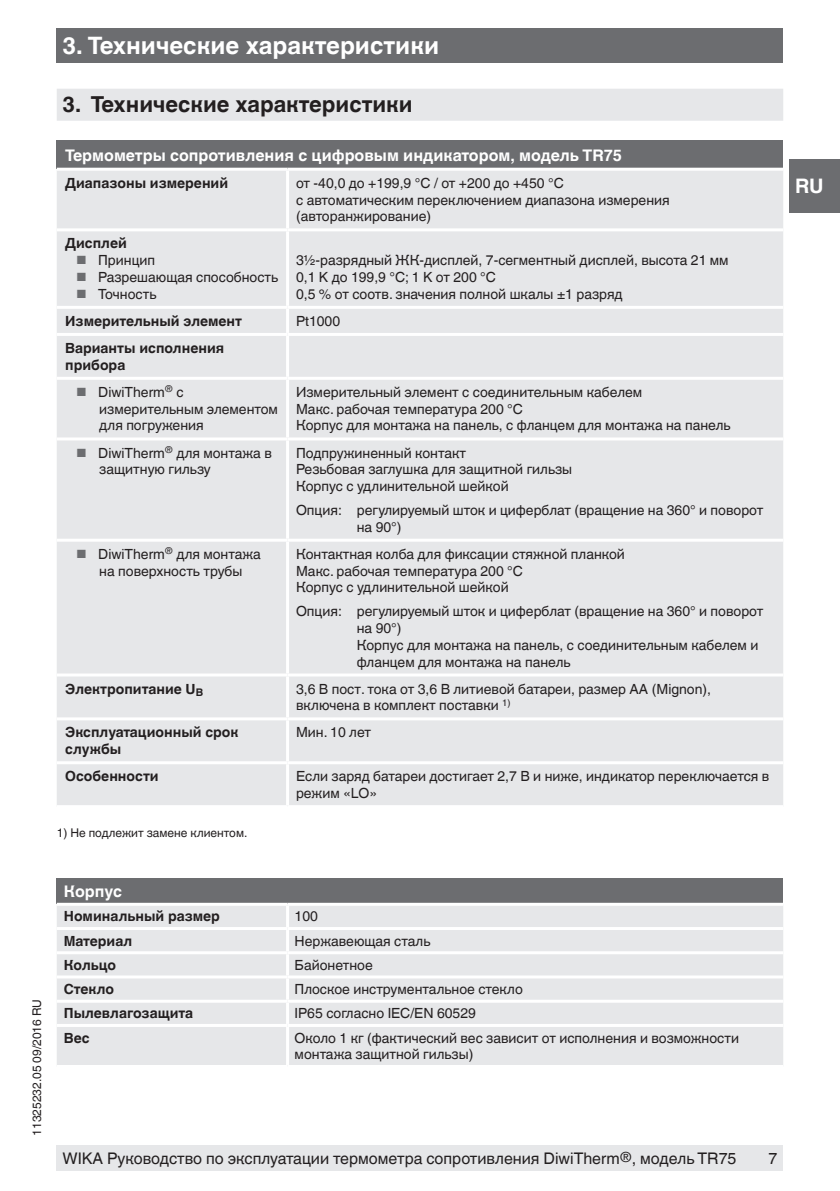
<style>
.page{position:relative;width:840px;height:1191px;background:#fff}
.page>*{position:absolute;margin:0;border:0;box-sizing:border-box;transform-origin:0 0}
.OI-Kopf{font:700 24px "Helvetica World";color:#fff}
.t1{font:700 22px "Helvetica World";color:#231f20}
.t2{font:700 20px "Helvetica World";color:#fff}
.t3{font:16px "Helvetica World";color:#231f20}
.Tables_-_Headline{font:700 16px "Helvetica World";color:#fff}
.Tables_-_Running_tex{font:14px/16.8px "Helvetica World";color:#231f20}
.Tables_-_Running_tex-2{font:700 14px/16.8px "Helvetica World";color:#231f20}
.Footnotes{font:12px "Helvetica World";color:#231f20}
.s1{font-size:11.8px;color:#6c6d70}
.s2{font-size:14px}
</style>
<div class="page">
<div style="left:57px;top:28px;width:725px;height:34px;background:#6c6d70"></div>
<div style="left:56px;top:1145px;width:726px;height:26px;background:#e6e7e9"></div>
<div style="left:789px;top:159px;width:50px;height:54px;background:#6c6d70"></div>
<div style="left:57px;top:89px;width:725px;height:32px;background:#e6e7e9"></div>
<div style="left:57px;top:141px;width:725px;height:28px;background:#6c6d70"></div>
<div style="left:57px;top:171px;width:725px;height:634px;background:#e6e7e9"></div>
<hr style="left:57px;top:168px;width:230px;height:3px;background:#fff">
<hr style="left:287px;top:168px;width:495px;height:3px;background:#fff">
<hr style="left:286px;top:171px;width:3px;height:57px;background:#fff">
<hr style="left:57px;top:228px;width:230px;height:3px;background:#fff">
<hr style="left:287px;top:228px;width:495px;height:3px;background:#fff">
<hr style="left:286px;top:231px;width:3px;height:75px;background:#fff">
<hr style="left:57px;top:306px;width:230px;height:3px;background:#fff">
<hr style="left:287px;top:306px;width:495px;height:3px;background:#fff">
<hr style="left:286px;top:309px;width:3px;height:24px;background:#fff">
<hr style="left:57px;top:333px;width:230px;height:3px;background:#fff">
<hr style="left:287px;top:333px;width:495px;height:3px;background:#fff">
<hr style="left:286px;top:336px;width:3px;height:41px;background:#fff">
<hr style="left:57px;top:377px;width:230px;height:3px;background:#fff">
<hr style="left:287px;top:377px;width:495px;height:3px;background:#fff">
<hr style="left:286px;top:380px;width:3px;height:57px;background:#fff">
<hr style="left:57px;top:437px;width:230px;height:3px;background:#fff">
<hr style="left:287px;top:437px;width:495px;height:3px;background:#fff">
<hr style="left:286px;top:440px;width:3px;height:98px;background:#fff">
<hr style="left:57px;top:538px;width:230px;height:3px;background:#fff">
<hr style="left:287px;top:538px;width:495px;height:3px;background:#fff">
<hr style="left:286px;top:541px;width:3px;height:132px;background:#fff">
<hr style="left:57px;top:673px;width:230px;height:3px;background:#fff">
<hr style="left:287px;top:673px;width:495px;height:3px;background:#fff">
<hr style="left:286px;top:676px;width:3px;height:41px;background:#fff">
<hr style="left:57px;top:717px;width:230px;height:3px;background:#fff">
<hr style="left:287px;top:717px;width:495px;height:3px;background:#fff">
<hr style="left:286px;top:720px;width:3px;height:41px;background:#fff">
<hr style="left:57px;top:761px;width:230px;height:3px;background:#fff">
<hr style="left:287px;top:761px;width:495px;height:3px;background:#fff">
<hr style="left:286px;top:764px;width:3px;height:41px;background:#fff">
<div style="left:57px;top:878px;width:725px;height:26px;background:#6c6d70"></div>
<div style="left:57px;top:906px;width:725px;height:159px;background:#e6e7e9"></div>
<hr style="left:286px;top:905px;width:3px;height:22px;background:#fff">
<hr style="left:57px;top:927px;width:230px;height:3px;background:#fff">
<hr style="left:287px;top:927px;width:495px;height:3px;background:#fff">
<hr style="left:286px;top:930px;width:3px;height:21px;background:#fff">
<hr style="left:57px;top:951px;width:230px;height:3px;background:#fff">
<hr style="left:287px;top:951px;width:495px;height:3px;background:#fff">
<hr style="left:286px;top:954px;width:3px;height:21px;background:#fff">
<hr style="left:57px;top:975px;width:230px;height:3px;background:#fff">
<hr style="left:287px;top:975px;width:495px;height:3px;background:#fff">
<hr style="left:286px;top:978px;width:3px;height:21px;background:#fff">
<hr style="left:57px;top:999px;width:230px;height:3px;background:#fff">
<hr style="left:287px;top:999px;width:495px;height:3px;background:#fff">
<hr style="left:286px;top:1002px;width:3px;height:22px;background:#fff">
<hr style="left:57px;top:902px;width:230px;height:3px;background:#fff">
<hr style="left:287px;top:902px;width:495px;height:3px;background:#fff">
<hr style="left:57px;top:1024px;width:230px;height:3px;background:#fff">
<hr style="left:287px;top:1024px;width:495px;height:3px;background:#fff">
<hr style="left:286px;top:1027px;width:3px;height:38px;background:#fff">
<p class="OI-Kopf" style="left:62px;top:32px;width:378px">3. Технические характеристики</p>
<p class="t1" style="left:62px;top:92px;width:351px">3. Технические характеристики</p>
<p class="Tables_-_Headline" style="left:65px;top:146px;width:558px">Термометры сопротивления с цифровым индикатором, модель TR75</p>
<p class="Tables_-_Running_tex-2" style="left:65px;top:174px;width:164px">Диапазоны измерений</p>
<p class="Tables_-_Running_tex" style="left:296px;top:174px;width:269px">от -40,0 до +199,9 °C / от +200 до +450 °C</p>
<p class="Tables_-_Running_tex" style="left:296px;top:191px;width:375px">с автоматическим переключением диапазона измерения (авторанжирование)</p>
<p class="Tables_-_Running_tex-2" style="left:65px;top:235px;width:63px">Дисплей</p>
<p class="Tables_-_Running_tex" style="left:77px;top:252px;width:80px"><span class="s1">■</span> Принцип</p>
<p class="Tables_-_Running_tex" style="left:77px;top:269px;width:203px"><span class="s1">■</span> Разрешающая способность</p>
<p class="Tables_-_Running_tex" style="left:77px;top:286px;width:81px"><span class="s1">■</span> Точность</p>
<p class="Tables_-_Running_tex" style="left:296px;top:252px;width:434px">3½-разрядный ЖК-дисплей, 7-сегментный дисплей, высота 21 мм</p>
<p class="Tables_-_Running_tex" style="left:296px;top:269px;width:201px">0,1 K до 199,9 °C; 1 K от 200 °C</p>
<p class="Tables_-_Running_tex" style="left:296px;top:286px;width:328px">0,5 % от соотв. значения полной шкалы ±1 разряд</p>
<p class="Tables_-_Running_tex-2" style="left:65px;top:313px;width:178px">Измерительный элемент</p>
<p class="Tables_-_Running_tex" style="left:296px;top:313px;width:46px">Pt1000</p>
<p class="Tables_-_Running_tex-2" style="left:65px;top:340px;width:160px">Варианты исполнения прибора</p>
<p class="Tables_-_Running_tex" style="left:99px;top:383px;width:180px;text-indent:-23px"><span class="s1">■</span> DiwiTherm<sup>®</sup> с измерительным элементом для погружения</p>
<p class="Tables_-_Running_tex" style="left:296px;top:383px;width:347px">Измерительный элемент с соединительным кабелем</p>
<p class="Tables_-_Running_tex" style="left:296px;top:400px;width:228px">Макс. рабочая температура 200 °C</p>
<p class="Tables_-_Running_tex" style="left:296px;top:417px;width:436px">Корпус для монтажа на панель, с фланцем для монтажа на панель</p>
<p class="Tables_-_Running_tex" style="left:99px;top:444px;width:174px;text-indent:-23px"><span class="s1">■</span> DiwiTherm<sup>®</sup> для монтажа в защитную гильзу</p>
<p class="Tables_-_Running_tex" style="left:296px;top:444px;width:171px">Подпружиненный контакт</p>
<p class="Tables_-_Running_tex" style="left:296px;top:461px;width:277px">Резьбовая заглушка для защитной гильзы</p>
<p class="Tables_-_Running_tex" style="left:296px;top:478px;width:214px">Корпус с удлинительной шейкой</p>
<p class="Tables_-_Running_tex" style="left:296px;top:501px;width:47px">Опция:</p>
<p class="Tables_-_Running_tex" style="left:356px;top:501px;width:408px">регулируемый шток и циферблат (вращение на 360° и поворот на 90°)</p>
<p class="Tables_-_Running_tex" style="left:77px;top:545px;width:186px;text-align:center"><span class="s1">■</span> DiwiTherm<sup>®</sup> для монтажа на поверхность трубы</p>
<p class="Tables_-_Running_tex" style="left:296px;top:545px;width:330px">Контактная колба для фиксации стяжной планкой</p>
<p class="Tables_-_Running_tex" style="left:296px;top:562px;width:228px">Макс. рабочая температура 200 °C</p>
<p class="Tables_-_Running_tex" style="left:296px;top:579px;width:214px">Корпус с удлинительной шейкой</p>
<p class="Tables_-_Running_tex" style="left:296px;top:603px;width:47px">Опция:</p>
<p class="Tables_-_Running_tex" style="left:356px;top:603px;width:408px">регулируемый шток и циферблат (вращение на 360° и поворот на 90°)</p>
<p class="Tables_-_Running_tex" style="left:356px;top:636px;width:403px">Корпус для монтажа на панель, с соединительным кабелем и фланцем для монтажа на панель</p>
<p class="Tables_-_Running_tex-2" style="left:65px;top:680px;width:139px">Электропитание U<sub>B</sub></p>
<p class="Tables_-_Running_tex" style="left:296px;top:680px;width:416px">3,6 В пост. тока от 3,6 В литиевой батареи, размер AA (Mignon), включена в комплект поставки <sup>1)</sup></p>
<p class="Tables_-_Running_tex-2" style="left:65px;top:724px;width:175px">Эксплуатационный срок службы</p>
<p class="Tables_-_Running_tex" style="left:296px;top:724px;width:76px">Мин. 10 лет</p>
<p class="Tables_-_Running_tex-2" style="left:65px;top:768px;width:95px">Особенности</p>
<p class="Tables_-_Running_tex" style="left:296px;top:768px;width:474px">Если заряд батареи достигает 2,7 В и ниже, индикатор переключается в режим «LO»</p>
<p class="Footnotes" style="left:57px;top:825px;width:192px">1) Не подлежит замене клиентом.</p>
<p class="Footnotes" style="left:30px;top:1135px;width:138px;rotate:-90deg">11325232.05 09/2016 RU</p>
<p class="Tables_-_Headline" style="left:64px;top:882px;width:60px">Корпус</p>
<p class="Tables_-_Running_tex-2" style="left:64px;top:908px;width:157px">Номинальный размер</p>
<p class="Tables_-_Running_tex" style="left:294px;top:908px;width:25px">100</p>
<p class="Tables_-_Running_tex-2" style="left:64px;top:932px;width:70px">Материал</p>
<p class="Tables_-_Running_tex" style="left:294px;top:932px;width:137px">Нержавеющая сталь</p>
<p class="Tables_-_Running_tex-2" style="left:64px;top:956px;width:54px">Кольцо</p>
<p class="Tables_-_Running_tex" style="left:294px;top:956px;width:80px">Байонетное</p>
<p class="Tables_-_Running_tex-2" style="left:64px;top:981px;width:52px">Стекло</p>
<p class="Tables_-_Running_tex" style="left:294px;top:981px;width:229px">Плоское инструментальное стекло</p>
<p class="Tables_-_Running_tex-2" style="left:64px;top:1005px;width:131px">Пылевлагозащита</p>
<p class="Tables_-_Running_tex" style="left:294px;top:1005px;width:183px">IP65 согласно IEC/EN 60529</p>
<p class="Tables_-_Running_tex-2" style="left:64px;top:1029px;width:27px">Вес</p>
<p class="Tables_-_Running_tex" style="left:294px;top:1029px;width:445px">Около 1 кг (фактический вес зависит от исполнения и возможности монтажа защитной гильзы)</p>
<p class="t3" style="left:62px;top:1149px;width:675px">WIKA Руководство по эксплуатации термометра сопротивления DiwiTherm<span class="s2">®</span>, модель TR75</p>
<p class="t3" style="left:768px;top:1149px;width:10px">7</p>
<h3 class="t2" style="left:794px;top:174px;width:30px">RU</h3>
</div>
